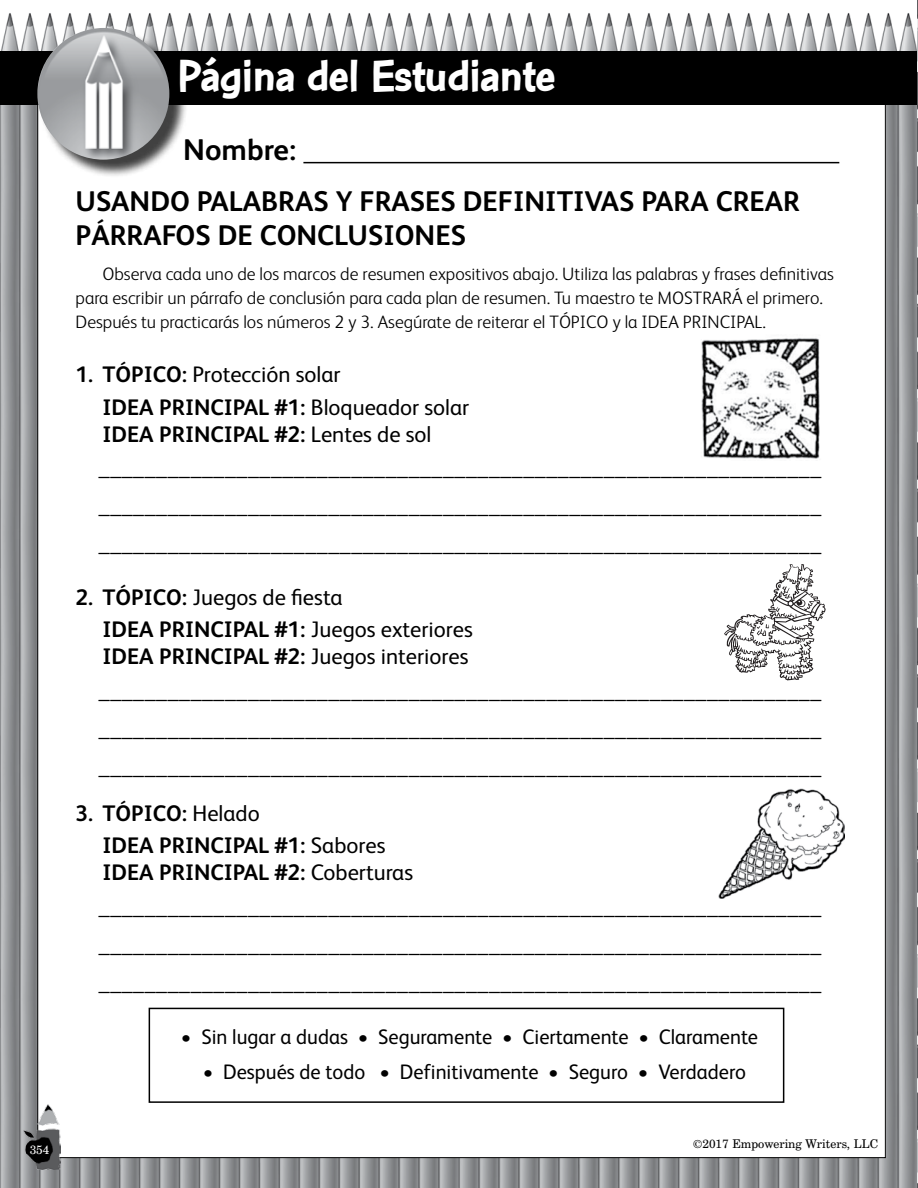
<style>
.page{position:relative;width:918px;height:1188px;background:#fff}
.page>*{position:absolute;margin:0;border:0;box-sizing:border-box;transform-origin:0 0}
.t1{font:700 48px "Con Brush";letter-spacing:-.02em;color:#fff}
.t2{font:700 30px "FS Albert";color:#000}
.t3{font:700 28.5px/34.5px "FS Albert";color:#000}
.t4{font:22.5px/33.8px "FS Albert";color:#000}
.t5{font:700 22.5px/32.4px "FS Albert";color:#000}
.t6{font:21px "FS Albert";color:#000}
.t7{font:300 18px/24px "FS Albert";color:#000}
.t8{font:12px "Century Schoolbook BT";color:#000}
.t9{font:12px "Century Schoolbook BT";color:#fff}
.s1{font-weight:700}
.s2{font-weight:400}
</style>
<div class="page">
<img style="left:0;top:0;width:918px;height:1188px">
<div style="left:38px;top:68px;width:847px;height:1090px;background:#fff"></div>
<div style="left:0;top:51px;width:918px;height:54px;background:#000"></div>
<div style="left:40px;top:30px;width:148px;height:148px;background:#000;opacity:.75"></div>
<img style="left:37px;top:28px;width:132px;height:132px;border-radius:66px">
<img style="left:24px;top:1104px;width:37px;height:66px">
<hr style="left:303px;top:162px;width:536px;height:1px;background:#000">
<div style="left:149px;top:1008px;width:635px;height:95px;border:2px solid #000"></div>
<img style="left:701px;top:338px;width:119px;height:121px">
<img style="left:719px;top:789px;width:125px;height:109px">
<svg style="left:724px;top:564px;width:102px;height:116px"></svg>
<h1 class="t1" style="left:177px;top:46px;width:380px">Página del Estudiante</h1>
<h2 class="t2" style="left:183px;top:129px;width:114px">Nombre:</h2>
<p class="t3" style="left:76px;top:183px;width:726px">USANDO PALABRAS Y FRASES DEFINITIVAS PARA CREAR<br>PÁRRAFOS DE CONCLUSIONES</p>
<p class="t7" style="left:76px;top:261px;width:760px;text-indent:27px">Observa cada uno de los marcos de resumen expositivos abajo. Utiliza las palabras y frases definitivas para escribir un párrafo de conclusión para cada plan de resumen. Tu maestro te MOSTRARÁ el primero.<br>Después tu practicarás los números 2 y 3. Asegúrate de reiterar el TÓPICO y la IDEA PRINCIPAL.</p>
<p class="t4" style="left:103px;top:357px;width:368px;line-height:32.4px;text-indent:-27px"><span class="s1">1. TÓPICO:</span> Protección solar<br><span class="s1">IDEA PRINCIPAL #1:</span> Bloqueador solar</p>
<p class="t4" style="left:99px;top:416px;width:724px"><span class="s1">IDEA PRINCIPAL #2:</span> Lentes de sol _______________________________________________________________</p>
<p class="t4" style="left:99px;top:485px;width:724px;line-height:37.8px">_______________________________________________________________ _______________________________________________________________</p>
<p class="t4" style="left:103px;top:580px;width:372px;line-height:32.4px;text-indent:-27px"><span class="s1">2. TÓPICO:</span> Juegos de fiesta<br><span class="s1">IDEA PRINCIPAL #1:</span> Juegos exteriores</p>
<p class="t4" style="left:99px;top:639px;width:724px"><span class="s1">IDEA PRINCIPAL #2:</span> Juegos interiores _______________________________________________________________</p>
<p class="t4" style="left:99px;top:708px;width:724px;line-height:37.8px">_______________________________________________________________ _______________________________________________________________</p>
<p class="t5" style="left:103px;top:796px;width:284px;text-indent:-27px">3. TÓPICO: <span class="s2">Helado<br></span>IDEA PRINCIPAL #1: <span class="s2">Sabores</span></p>
<p class="t4" style="left:99px;top:855px;width:724px"><span class="s1">IDEA PRINCIPAL #2:</span> Coberturas _______________________________________________________________</p>
<p class="t4" style="left:99px;top:924px;width:724px;line-height:37.8px">_______________________________________________________________ _______________________________________________________________</p>
<p class="t6" style="left:181px;top:1023px;width:579px">• Sin lugar a dudas • Seguramente • Ciertamente • Claramente</p>
<p class="t6" style="left:203px;top:1058px;width:545px">• Después de todo • Definitivamente • Seguro • Verdadero</p>
<p class="t9" style="left:30px;top:1142px;width:21px">354</p>
<p class="t8" style="left:693px;top:1136px;width:187px">©2017 Empowering Writers, LLC</p>
</div>
